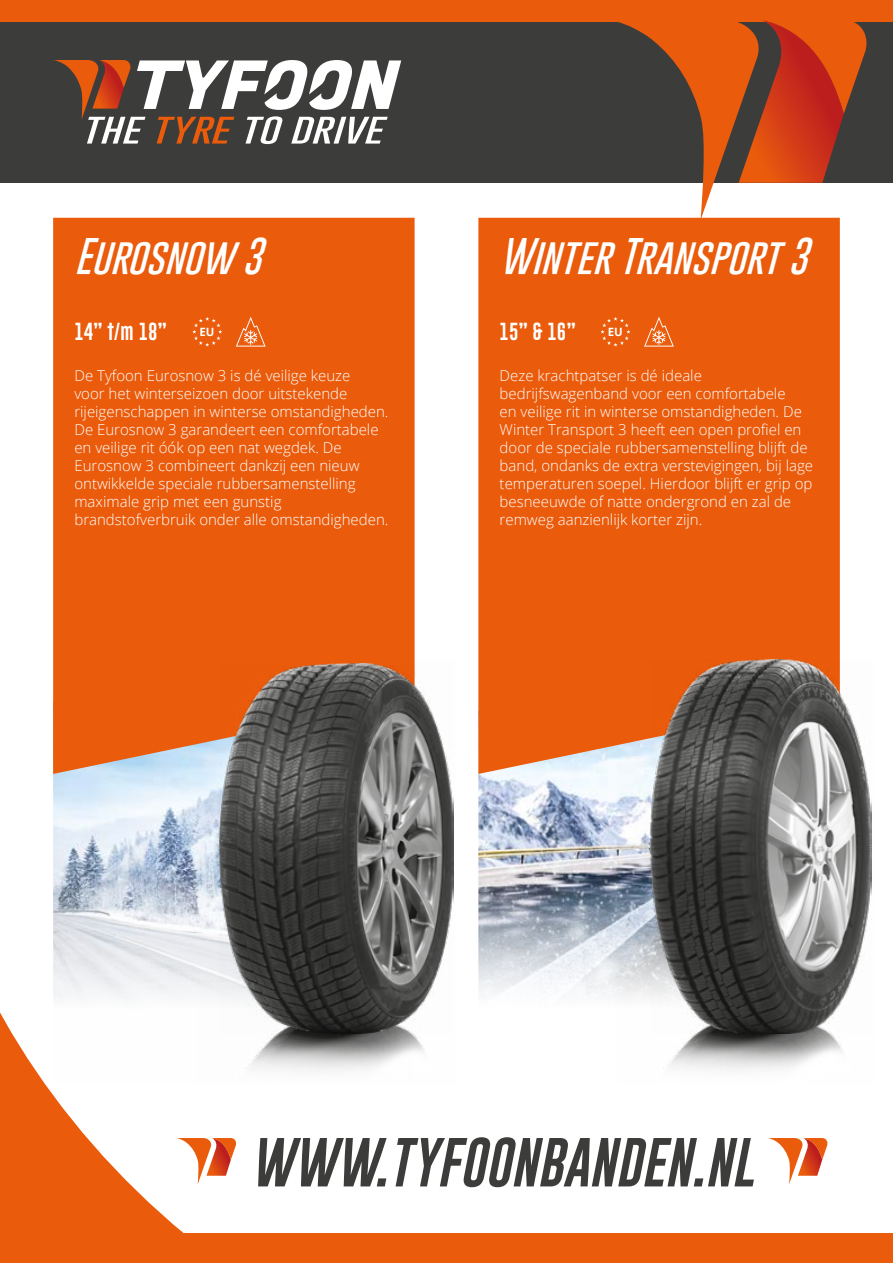
<style>
.page{position:relative;width:893px;height:1263px;background:#fff}
.page>*{position:absolute;margin:0;border:0;box-sizing:border-box;transform-origin:0 0}
.t1{font:italic 50.55px "Gobold Lowplus";color:#3c3c3b}
.t2{font:italic 100 37.5px "Gobold";color:#fff}
.t3{font:18px "Gobold Lowplus";color:#fff}
.t4{font:300 15px/18px "Open Sans";color:#fff}
.t5{font:700 11.4px "Open Sans";color:#fff}
</style>
<div class="page">
<img style="left:478px;top:774px;width:139px;height:222px">
<div style="left:0;top:21px;width:893px;height:162px;background:#3c3c3b"></div>
<img style="left:617px;top:774px;width:225px;height:296px">
<div style="left:0;top:0;width:893px;height:21px;background:#ea5b0b"></div>
<svg style="left:607px;top:20px;width:259px;height:198px"></svg>
<svg style="left:0;top:1012px;width:184px;height:221px;fill:#ea5b0b"></svg>
<div style="left:0;top:1233px;width:893px;height:30px;background:#ea5b0b"></div>
<svg style="left:768px;top:1138px;width:59px;height:46px"></svg>
<svg style="left:176px;top:1138px;width:60px;height:46px"></svg>
<svg style="left:54px;top:60px;width:347px;height:84px"></svg>
<img style="left:53px;top:774px;width:360px;height:311px">
<div style="left:53px;top:218px;width:362px;height:556px;background:#ea5b0b"></div>
<svg style="left:236px;top:317px;width:30px;height:30px"></svg>
<svg style="left:192px;top:317px;width:30px;height:30px"></svg>
<div style="left:478px;top:218px;width:362px;height:556px;background:#ea5b0b"></div>
<img style="left:651px;top:659px;width:221px;height:374px">
<img style="left:219px;top:663px;width:235px;height:370px">
<svg style="left:644px;top:317px;width:30px;height:30px"></svg>
<svg style="left:600px;top:317px;width:30px;height:30px"></svg>
<h2 class="t2" style="left:74px;top:232px;width:188px">Eurosnow 3</h2>
<h2 class="t2" style="left:500px;top:232px;width:309px">Winter Transport 3</h2>
<p class="t3" style="left:74px;top:320px;width:94px">14” t/m 18”</p>
<p class="t4" style="left:74px;top:367px;width:316px">De Tyfoon Eurosnow 3 is dé veilige keuze<br>voor het winterseizoen door uitstekende rijeigenschappen in winterse omstandigheden.<br>De Eurosnow 3 garandeert een comfortabele en veilige rit óók op een nat wegdek. De Eurosnow 3 combineert dankzij een nieuw ontwikkelde speciale rubbersamenstelling maximale grip met een gunstig brandstofverbruik onder alle omstandigheden.</p>
<p class="t5" style="left:199px;top:324px;width:17px">EU</p>
<p class="t3" style="left:500px;top:320px;width:78px">15” &amp; 16”</p>
<p class="t4" style="left:500px;top:367px;width:315px">Deze krachtpatser is dé ideale bedrijfswagenband voor een comfortabele<br>en veilige rit in winterse omstandigheden. De Winter Transport 3 heeft een open profiel en door de speciale rubbersamenstelling blijft de band, ondanks de extra verstevigingen, bij lage temperaturen soepel. Hierdoor blijft er grip op besneeuwde of natte ondergrond en zal de remweg aanzienlijk korter zijn.</p>
<p class="t5" style="left:608px;top:324px;width:17px">EU</p>
<h1 class="t1" style="left:250px;top:1130px;width:505px">WWW.TYFOONBANDEN.NL</h1>
</div>
